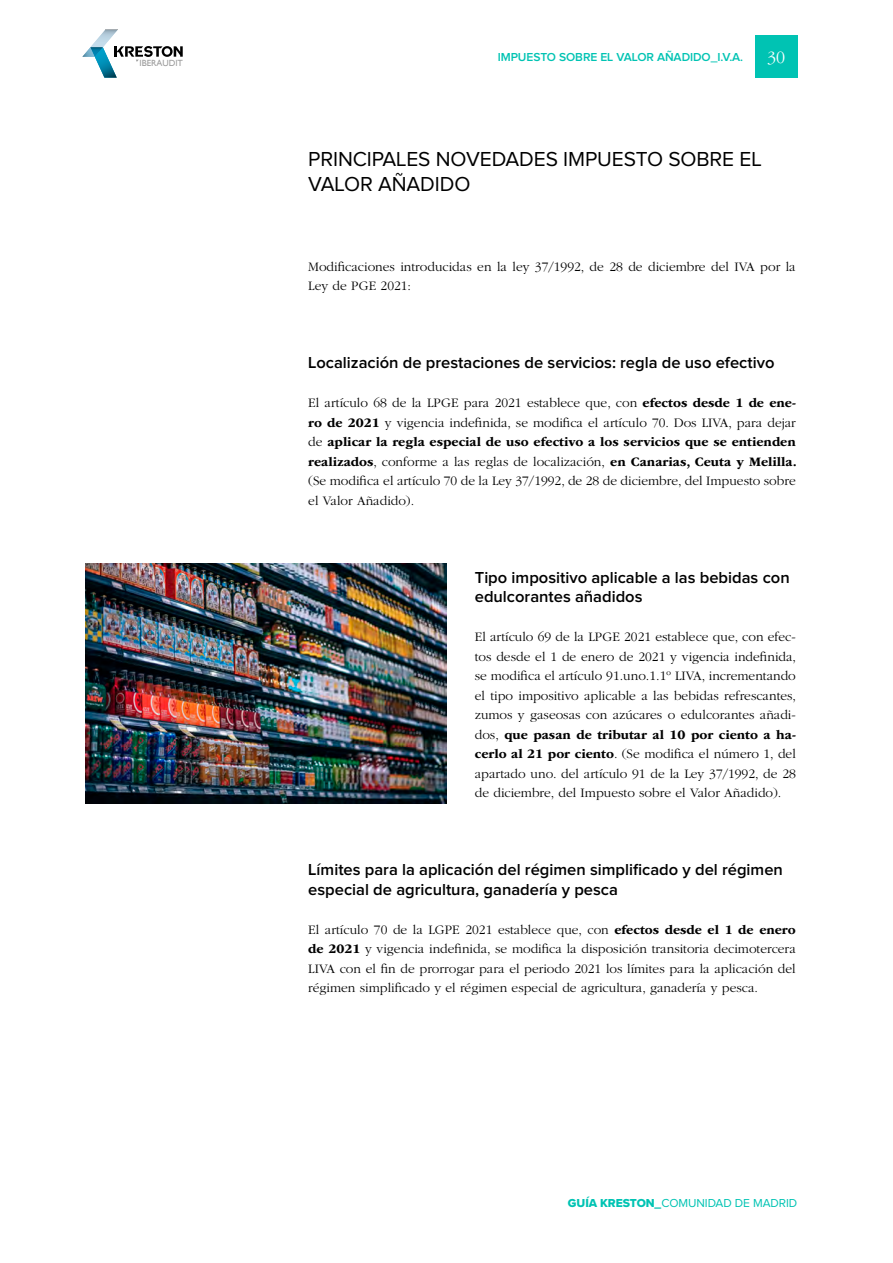
<style>
.page{position:relative;width:893px;height:1263px;background:#fff}
.page>*{position:absolute;margin:0;border:0;box-sizing:border-box;transform-origin:0 0}
.t1{font:21px/25.5px "Proxima Nova";letter-spacing:-.005em;color:#000}
.t2{font:300 18px "ITC Garamond Std";color:#fff}
.t3{font:600 16.5px/19.5px "Proxima Nova";color:#000}
.t4{font:300 13.5px/19.5px "ITC Garamond Std";color:#000;text-align:justify}
.t5{font:600 12px "Proxima Nova";letter-spacing:-.005em;color:#00c3b3}
.t6{font:12px "Proxima Nova";letter-spacing:-.005em;color:#00c3b3}
.t7{font:9px "Gill Sans";color:#9c9c9c}
.s1{font-weight:700}
.s2{font-family:"Proxima Nova Extrabld"}
</style>
<div class="page">
<div style="left:755px;top:35px;width:42px;height:43px;background:#00c3b3"></div>
<svg style="left:82px;top:30px;width:101px;height:48px"></svg>
<img style="left:85px;top:563px;width:361px;height:240px">
<p class="t7" style="left:139px;top:57px;width:45px">IBERAUDIT</p>
<p class="t5" style="left:498px;top:52px;width:247px">IMPUESTO SOBRE EL VALOR AÑADIDO_I.V.A.</p>
<h2 class="t2" style="left:767px;top:48px;width:19px">30</h2>
<h1 class="t1" style="left:308px;top:147px;width:455px">PRINCIPALES NOVEDADES IMPUESTO SOBRE EL<br>VALOR AÑADIDO</h1>
<p class="t4" style="left:308px;top:257px;width:489px">Modificaciones introducidas en la ley 37/1992, de 28 de diciembre del IVA por la<br>Ley de PGE 2021:</p>
<p class="t3" style="left:308px;top:354px;width:468px">Localización de prestaciones de servicios: regla de uso efectivo</p>
<p class="t4" style="left:308px;top:393px;width:490px">El artículo 68 de la LPGE para 2021 establece que, con <span class="s1">efectos desde 1 de ene&shy;ro de 2021</span> y vigencia indefinida, se modifica el artículo 70. Dos LIVA, para dejar de <span class="s1">aplicar la regla especial de uso efectivo a los servicios que se entienden realizados</span>, conforme a las reglas de localización, <span class="s1">en Canarias, Ceuta y Melilla. </span>(Se modifica el artículo 70 de la Ley 37/1992, de 28 de diciembre, del Impuesto sobre el Valor Añadido).</p>
<p class="t3" style="left:475px;top:568px;width:316px">Tipo impositivo aplicable a las bebidas con edulcorantes añadidos</p>
<p class="t4" style="left:475px;top:627px;width:323px">El artículo 69 de la LPGE 2021 establece que, con efec&shy;tos desde el 1 de enero de 2021 y vigencia indefinida, se modifica el artículo 91.uno.1.1º LIVA, incrementando el tipo impositivo aplicable a las bebidas refrescantes, zumos y gaseosas con azúcares o edulcorantes añadi&shy;dos, <span class="s1">que pasan de tributar al 10 por ciento a ha&shy;cerlo al 21 por ciento</span>. (Se modifica el número 1, del apartado uno. del artículo 91 de la Ley 37/1992, de 28 de diciembre, del Impuesto sobre el Valor Añadido).</p>
<p class="t3" style="left:308px;top:861px;width:476px">Límites para la aplicación del régimen simplificado y del régimen especial de agricultura, ganadería y pesca</p>
<p class="t4" style="left:308px;top:920px;width:489px">El artículo 70 de la LGPE 2021 establece que, con <span class="s1">efectos desde el 1 de enero de 2021</span> y vigencia indefinida, se modifica la disposición transitoria decimotercera LIVA con el fin de prorrogar para el periodo 2021 los límites para la aplicación del régimen simplificado y el régimen especial de agricultura, ganadería y pesca.</p>
<p class="t6" style="left:568px;top:1197px;width:231px"><span class="s2">GUÍA KRESTON_</span>COMUNIDAD DE MADRID</p>
</div>
